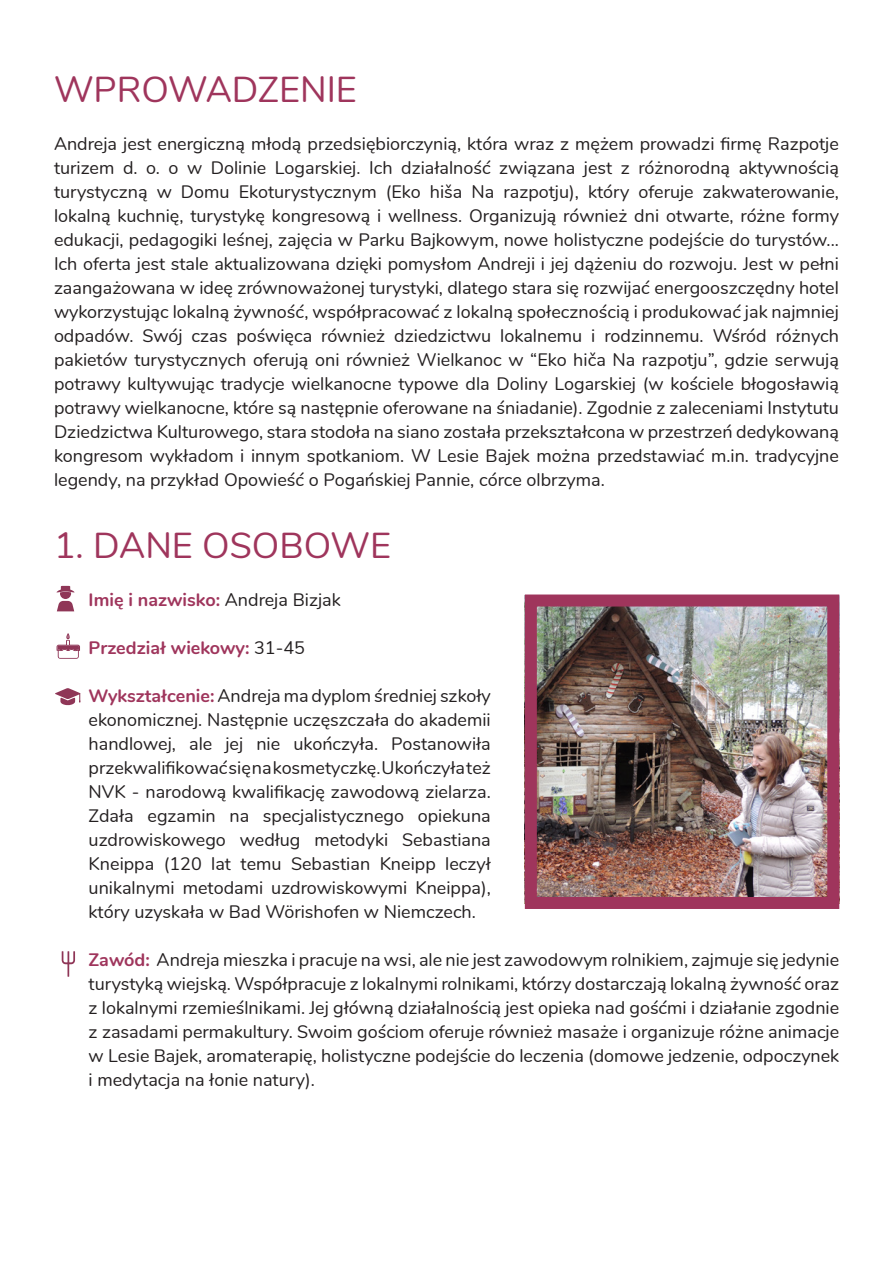
<style>
.page{position:relative;width:893px;height:1263px;background:#fff}
.page>*{position:absolute;margin:0;border:0;box-sizing:border-box;transform-origin:0 0}
.t1{font:36px "Nunito";color:#9f355c}
.t2{font:18px/24px "Nunito";color:#231f20;text-align:justify}
.t3{font:700 18px "Nunito";color:#9f355c}
.s1{font-weight:400;color:#231f20}
.s2{font-weight:700;color:#9f355c}
</style>
<div class="page">
<img style="left:538px;top:607px;width:288px;height:289px">
<div style="left:525px;top:594px;width:314px;height:315px;border:12px solid #9f355c"></div>
<svg style="left:57px;top:586px;width:18px;height:25px"></svg>
<svg style="left:57px;top:633px;width:23px;height:26px"></svg>
<svg style="left:55px;top:688px;width:26px;height:17px"></svg>
<svg style="left:62px;top:951px;width:13px;height:26px"></svg>
<p class="t1" style="left:54px;top:63px;width:304px">WPROWADZENIE</p>
<p class="t2" style="left:54px;top:131px;width:786px">Andreja jest energiczną młodą przedsiębiorczynią, która wraz z mężem prowadzi firmę Razpotje turizem d. o. o w Dolinie Logarskiej. Ich działalność związana jest z różnorodną aktywnością turystyczną w Domu Ekoturystycznym (Eko hiša Na razpotju), który oferuje zakwaterowanie, lokalną kuchnię, turystykę kongresową i wellness. Organizują również dni otwarte, różne formy edukacji, pedagogiki leśnej, zajęcia w Parku Bajkowym, nowe holistyczne podejście do turystów...<br>Ich oferta jest stale aktualizowana dzięki pomysłom Andreji i jej dążeniu do rozwoju. Jest w pełni zaangażowana w ideę zrównoważonej turystyki, dlatego stara się rozwijać energooszczędny hotel wykorzystując lokalną żywność, współpracować z lokalną społecznością i produkować jak najmniej odpadów. Swój czas poświęca również dziedzictwu lokalnemu i rodzinnemu. Wśród różnych pakietów turystycznych oferują oni również Wielkanoc w “Eko hiča Na razpotju”, gdzie serwują potrawy kultywując tradycje wielkanocne typowe dla Doliny Logarskiej (w kościele błogosławią potrawy wielkanocne, które są następnie oferowane na śniadanie). Zgodnie z zaleceniami Instytutu Dziedzictwa Kulturowego, stara stodoła na siano została przekształcona w przestrzeń dedykowaną kongresom wykładom i innym spotkaniom. W Lesie Bajek można przedstawiać m.in. tradycyjne legendy, na przykład Opowieść o Pogańskiej Pannie, córce olbrzyma.</p>
<p class="t1" style="left:54px;top:519px;width:339px">1. DANE OSOBOWE</p>
<p class="t3" style="left:89px;top:586px;width:254px">Imię i nazwisko: <span class="s1">Andreja Bizjak</span></p>
<p class="t3" style="left:89px;top:634px;width:218px">Przedział wiekowy: <span class="s1">31-45</span></p>
<p class="t2" style="left:89px;top:683px;width:404px"><span class="s2">Wykształcenie:</span> Andreja ma dyplom średniej szkoły ekonomicznej. Następnie uczęszczała do akademii handlowej, ale jej nie ukończyła. Postanowiła przekwalifikować się na kosmetyczkę. Ukończyła też NVK - narodową kwalifikację zawodową zielarza.<br>Zdała egzamin na specjalistycznego opiekuna uzdrowiskowego według metodyki Sebastiana Kneippa (120 lat temu Sebastian Kneipp leczył unikalnymi metodami uzdrowiskowymi Kneippa), który uzyskała w Bad Wörishofen w Niemczech.</p>
<p class="t2" style="left:89px;top:947px;width:752px"><span class="s2">Zawód:</span> Andreja mieszka i pracuje na wsi, ale nie jest zawodowym rolnikiem, zajmuje się jedynie turystyką wiejską. Współpracuje z lokalnymi rolnikami, którzy dostarczają lokalną żywność oraz z lokalnymi rzemieślnikami. Jej główną działalnością jest opieka nad gośćmi i działanie zgodnie z zasadami permakultury. Swoim gościom oferuje również masaże i organizuje różne animacje w Lesie Bajek, aromaterapię, holistyczne podejście do leczenia (domowe jedzenie, odpoczynek i medytacja na łonie natury).</p>
</div>
